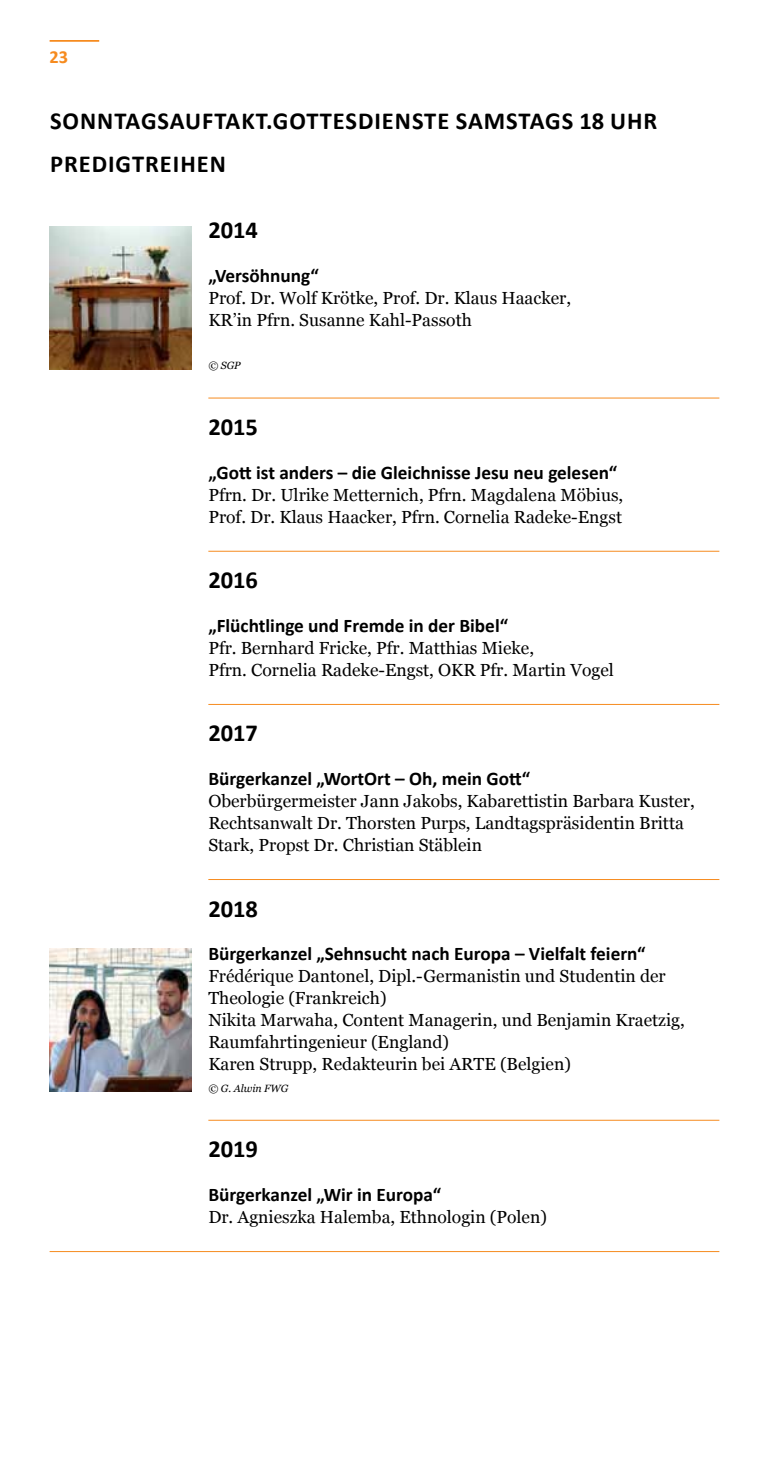
<style>
.page{position:relative;width:769px;height:1474px;background:#fff}
.page>*{position:absolute;margin:0;border:0;box-sizing:border-box;transform-origin:0 0}
.t1{font:700 24.5px/43.8px "Calibri";letter-spacing:.04em;color:#000}
.t2{font:700 19.25px "Calibri";color:#000}
.t3{font:700 18.38px "Calibri";color:#f68b1f}
.t4{font:17.5px/21.9px "Georgia";color:#000}
.t5{font:italic 10.5px "Georgia";color:#000}
</style>
<div class="page">
<hr style="left:208px;top:398px;width:511px;height:1px;background:#f68b1f">
<hr style="left:208px;top:551px;width:511px;height:1px;background:#f68b1f">
<hr style="left:208px;top:704px;width:511px;height:1px;background:#f68b1f">
<hr style="left:208px;top:879px;width:511px;height:1px;background:#f68b1f">
<hr style="left:208px;top:1119px;width:511px;height:1px;background:#f68b1f">
<hr style="left:50px;top:1251px;width:669px;height:1px;background:#f68b1f">
<hr style="left:50px;top:40px;width:49px;height:2px;background:#f68b1f">
<img style="left:50px;top:949px;width:141px;height:142px">
<img style="left:50px;top:227px;width:141px;height:142px">
<p class="t3" style="left:50px;top:45px;width:20px">23</p>
<h1 class="t1" style="left:50px;top:99px;width:609px">Sonntagsauftakt.Gottesdienste samstags 18 Uhr<br>Predigtreihen</h1>
<h1 class="t1" style="left:208px;top:208px;width:51px">2014</h1>
<p class="t2" style="left:208px;top:263px;width:112px">„Versöhnung“</p>
<p class="t4" style="left:208px;top:287px;width:364px">Prof. Dr. Wolf Krötke, Prof. Dr. Klaus Haacker,<br>KR’in Pfrn. Susanne Kahl-Passoth</p>
<p class="t5" style="left:208px;top:359px;width:34px">© SGP</p>
<h1 class="t1" style="left:208px;top:405px;width:51px">2015</h1>
<p class="t2" style="left:208px;top:460px;width:410px">„Gott ist anders – die Gleichnisse Jesu neu gelesen“</p>
<p class="t4" style="left:208px;top:484px;width:416px">Pfrn. Dr. Ulrike Metternich, Pfrn. Magdalena Möbius,<br>Prof. Dr. Klaus Haacker, Pfrn. Cornelia Radeke-Engst</p>
<h1 class="t1" style="left:208px;top:558px;width:51px">2016</h1>
<p class="t2" style="left:208px;top:613px;width:301px">„Flüchtlinge und Fremde in der Bibel“</p>
<p class="t4" style="left:208px;top:637px;width:407px">Pfr. Bernhard Fricke, Pfr. Matthias Mieke,<br>Pfrn. Cornelia Radeke-Engst, OKR Pfr. Martin Vogel</p>
<h1 class="t1" style="left:208px;top:711px;width:51px">2017</h1>
<p class="t2" style="left:208px;top:766px;width:323px">Bürgerkanzel „WortOrt – Oh, mein Gott“</p>
<p class="t4" style="left:208px;top:790px;width:488px">Oberbürgermeister Jann Jakobs, Kabarettistin Barbara Kuster,<br>Rechtsanwalt Dr. Thorsten Purps, Landtagspräsidentin Britta<br>Stark, Propst Dr. Christian Stäblein</p>
<h1 class="t1" style="left:208px;top:886px;width:51px">2018</h1>
<p class="t2" style="left:208px;top:941px;width:439px">Bürgerkanzel „Sehnsucht nach Europa – Vielfalt feiern“</p>
<p class="t4" style="left:208px;top:965px;width:478px">Frédérique Dantonel, Dipl.-Germanistin und Studentin der Theologie (Frankreich)<br>Nikita Marwaha, Content Managerin, und Benjamin Kraetzig, Raumfahrtingenieur (England)<br>Karen Strupp, Redakteurin bei ARTE (Belgien)</p>
<p class="t5" style="left:208px;top:1081px;width:82px">© G. Alwin FWG</p>
<h1 class="t1" style="left:208px;top:1127px;width:51px">2019</h1>
<p class="t2" style="left:208px;top:1182px;width:234px">Bürgerkanzel „Wir in Europa“</p>
<p class="t4" style="left:208px;top:1206px;width:340px">Dr. Agnieszka Halemba, Ethnologin (Polen)</p>
</div>
